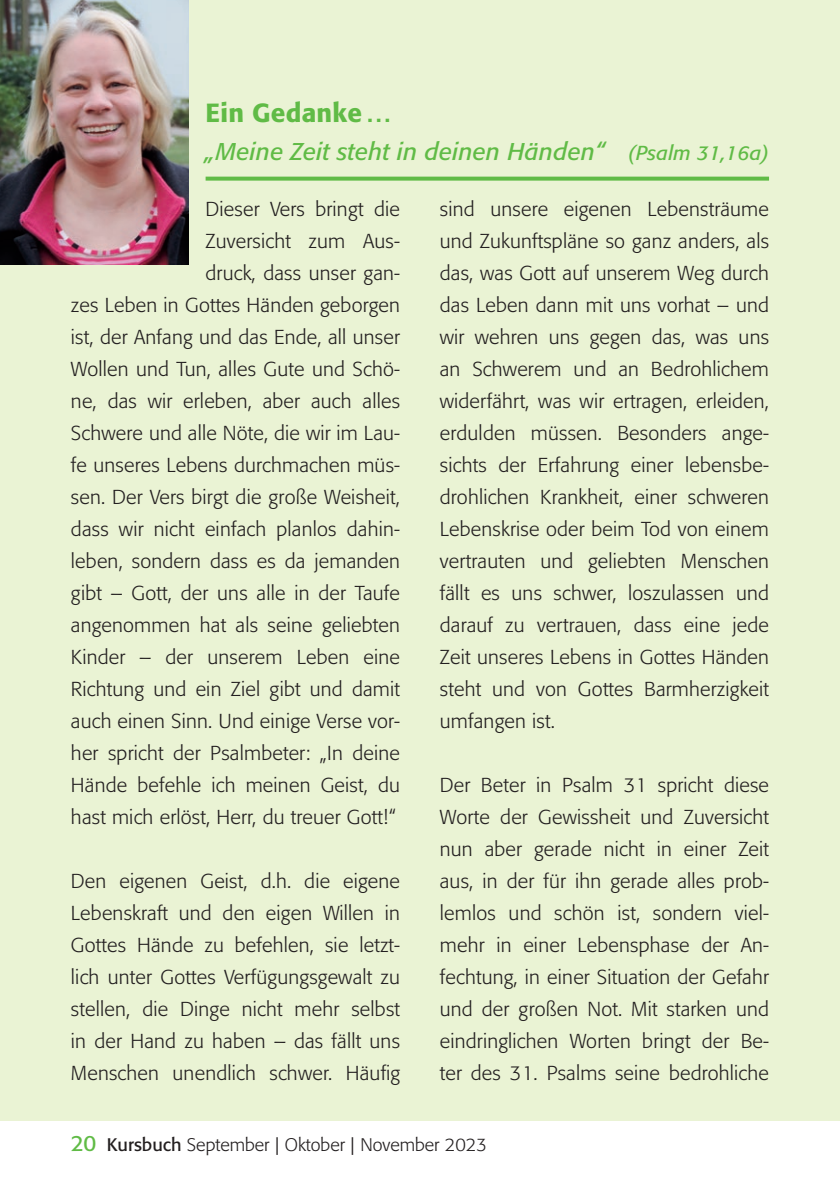
<style>
.page{position:relative;width:840px;height:1191px;background:#fff}
.page>*{position:absolute;margin:0;border:0;box-sizing:border-box;transform-origin:0 0}
.t1{font:500 26px "Formata";letter-spacing:.01em;color:#60bb46}
.t2{font:italic 24px "Formata";letter-spacing:.01em;color:#60bb46}
.t3{font:300 20px/32px "Formata";letter-spacing:.01em;color:#231f20;text-align:justify}
.t4{font:300 18px "Formata";color:#231f20}
.s1{font-size:20px}
.s2{font-weight:400;font-size:22px;color:#60bb46}
.s3{font-weight:400}
</style>
<div class="page">
<div style="left:0;top:0;width:839px;height:1120px;background:#eaf3d4"></div>
<svg style="left:205px;top:177px;width:563px;height:4px;background:#6cc053"></svg>
<img style="left:0;top:0;width:188px;height:264px">
<h1 class="t1" style="left:205px;top:96px;width:188px">Ein Gedanke…</h1>
<p class="t2" style="left:205px;top:137px;width:564px">„Meine Zeit steht in deinen Händen“ <span class="s1">(Psalm 31,16a)</span></p>
<p class="t3" style="left:71px;top:193px;width:330px;text-align:right">Dieser Vers bringt die<br>Zuversicht zum Aus-<br>druck, dass unser gan-<br>zes Leben in Gottes Händen geborgen ist, der Anfang und das Ende, all unser Wollen und Tun, alles Gute und Schö&shy;ne, das wir erleben, aber auch alles Schwere und alle Nöte, die wir im Lau&shy;fe unseres Lebens durchmachen müs&shy;sen. Der Vers birgt die große Weisheit, dass wir nicht einfach planlos dahin&shy;leben, sondern dass es da jemanden gibt – Gott, der uns alle in der Taufe angenommen hat als seine geliebten Kinder – der unserem Leben eine Richtung und ein Ziel gibt und damit auch einen Sinn. Und einige Verse vor&shy;her spricht der Psalmbeter: „In deine Hände befehle ich meinen Geist, du hast mich erlöst, Herr, du treuer Gott!“</p>
<p class="t3" style="left:71px;top:865px;width:330px">Den eigenen Geist, d.h. die eigene Lebenskraft und den eigen Willen in Gottes Hände zu befehlen, sie letzt&shy;lich unter Gottes Verfügungsgewalt zu stellen, die Dinge nicht mehr selbst in der Hand zu haben – das fällt uns Menschen unendlich schwer. Häufig</p>
<p class="t3" style="left:439px;top:193px;width:330px">sind unsere eigenen Lebensträume und Zukunftspläne so ganz anders, als das, was Gott auf unserem Weg durch das Leben dann mit uns vorhat – und wir wehren uns gegen das, was uns an Schwerem und an Bedrohlichem widerfährt, was wir ertragen, erleiden, erdulden müssen. Besonders ange&shy;sichts der Erfahrung einer lebensbe&shy;drohlichen Krankheit, einer schweren Lebenskrise oder beim Tod von einem vertrauten und geliebten Menschen fällt es uns schwer, loszulassen und darauf zu vertrauen, dass eine jede Zeit unseres Lebens in Gottes Händen steht und von Gottes Barmherzigkeit umfangen ist.</p>
<p class="t3" style="left:439px;top:769px;width:330px">Der Beter in Psalm 31 spricht diese Worte der Gewissheit und Zuversicht nun aber gerade nicht in einer Zeit aus, in der für ihn gerade alles prob&shy;lemlos und schön ist, sondern viel&shy;mehr in einer Lebensphase der An&shy;fechtung, in einer Situation der Gefahr und der großen Not. Mit starken und eindringlichen Worten bringt der Be&shy;ter des 31. Psalms seine bedrohliche</p>
<p class="t4" style="left:71px;top:1134px;width:417px"><span class="s2">20</span> <span class="s3">Kursbuch</span> September | Oktober | November 2023</p>
</div>
